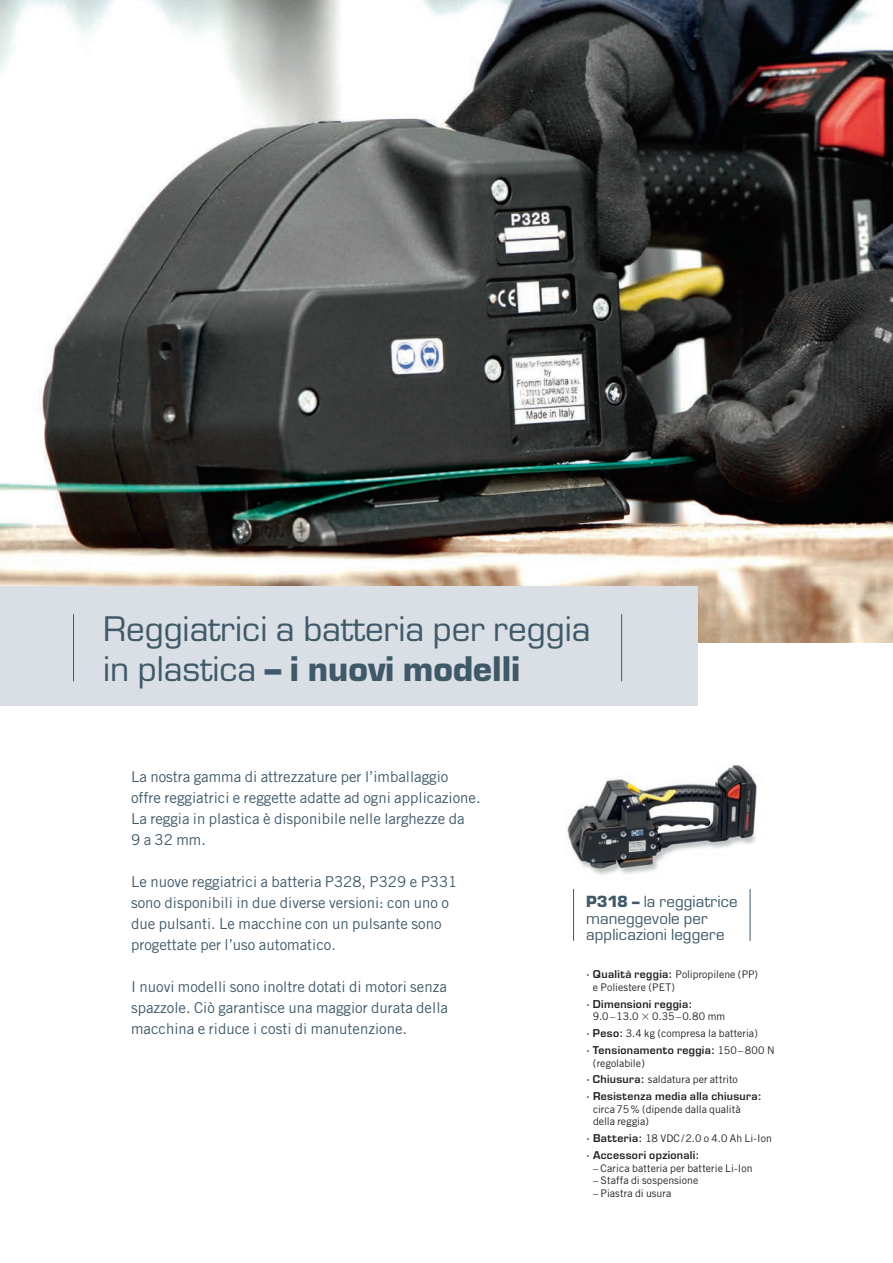
<style>
.page{position:relative;width:893px;height:1263px;background:#fff}
.page>*{position:absolute;margin:0;border:0;box-sizing:border-box;transform-origin:0 0}
.t1{font:33px/40.5px "Eurostile";color:#405968}
.t2{font:15px/21px "Trade Gothic";color:#405968}
.t3{font:15px/16.5px "Eurostile";letter-spacing:.01em;color:#405968}
.t4{font:10.5px/12.6px "Trade Gothic";letter-spacing:.005em;color:#231f20}
.t5{font:600 10.5px "Eurostile";letter-spacing:.03em;color:#231f20}
.s1{font-weight:700}
.s2{font-family:"Eurostile";font-weight:600}
.s3{font-family:"Trade Gothic";font-weight:400}
</style>
<div class="page">
<img style="left:566px;top:764px;width:191px;height:111px">
<img style="left:0;top:0;width:893px;height:642px">
<div style="left:0;top:587px;width:697px;height:119px;background:#d9dfe5"></div>
<hr style="left:621px;top:614px;width:1px;height:67px;background:#405968">
<hr style="left:73px;top:614px;width:1px;height:67px;background:#405968">
<hr style="left:573px;top:889px;width:1px;height:52px;background:#405968">
<hr style="left:750px;top:889px;width:1px;height:52px;background:#405968">
<h1 class="t1" style="left:103px;top:608px;width:489px">Reggiatrici a batteria per reggia in plastica <span class="s1">– i nuovi modelli</span></h1>
<p class="t2" style="left:131px;top:766px;width:351px">La nostra gamma di attrezzature per l’imballaggio offre reggiatrici e reggette adatte ad ogni applicazione.<br>La reggia in plastica è disponibile nelle larghezze da<br>9 a 32 mm.</p>
<p class="t2" style="left:131px;top:871px;width:328px">Le nuove reggiatrici a batteria P328, P329 e P331 sono disponibili in due diverse versioni: con uno o due pulsanti. Le macchine con un pulsante sono progettate per l’uso automatico.</p>
<p class="t2" style="left:131px;top:976px;width:318px;text-align:justify">I nuovi modelli sono inoltre dotati di motori senza spazzole. Ciò garantisce una maggior durata della macchina e riduce i costi di manutenzione.</p>
<p class="t3" style="left:586px;top:894px;width:153px"><span class="s1">P318 –</span> la reggiatrice maneggevole per applicazioni leggere</p>
<p class="t4" style="left:593px;top:968px;width:167px;text-indent:-7px"><span class="s2">· Qualità reggia:</span> Polipropilene (PP) e Poliestere (PET)</p>
<p class="t5" style="left:586px;top:997px;width:108px">· Dimensioni reggia:</p>
<p class="t4" style="left:593px;top:1010px;width:47px">9.0–13.0</p>
<p class="t4" style="left:586px;top:1008px;width:173px;line-height:16.8px;text-indent:66px">0.35–0.80 mm<br><span class="s2">· Peso:</span> 3.4 kg (compresa la batteria)</p>
<p class="t5" style="left:586px;top:1043px;width:190px">· Tensionamento reggia: <span class="s3">150–800 N</span></p>
<p class="t4" style="left:586px;top:1054px;width:153px;line-height:16.8px;text-indent:7px">(regolabile)<br><span class="s2">· Chiusura:</span> saldatura per attrito</p>
<p class="t5" style="left:586px;top:1090px;width:177px">· Resistenza media alla chiusura:</p>
<p class="t4" style="left:593px;top:1103px;width:149px">circa75% (dipende dalla qualità della reggia)</p>
<p class="t4" style="left:586px;top:1132px;width:187px"><span class="s2">· Batteria:</span> 18 VDC/2.0 o 4.0 Ah Li-Ion</p>
<p class="t5" style="left:586px;top:1149px;width:115px">· Accessori opzionali:</p>
<p class="t4" style="left:593px;top:1161px;width:161px">– Carica batteria per batterie Li-Ion</p>
<p class="t4" style="left:593px;top:1174px;width:107px">– Staffa di sospensione</p>
<p class="t4" style="left:593px;top:1187px;width:80px">– Piastra di usura</p>
</div>
